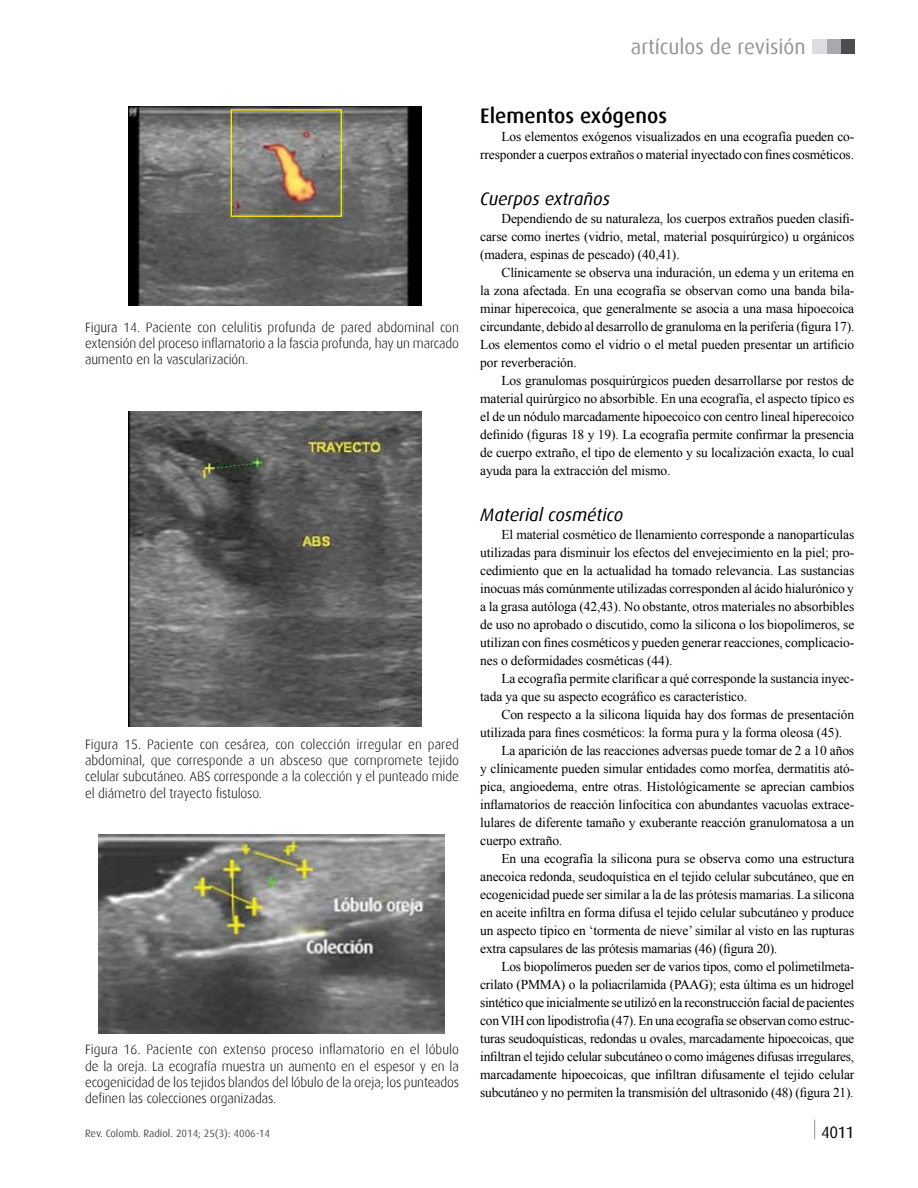
<style>
.page{position:relative;width:918px;height:1188px;background:#fff}
.page>*{position:absolute;margin:0;border:0;box-sizing:border-box;transform-origin:0 0}
.t1{font:21px "Dax";color:#939598}
.t2{font:500 21px "Dax";color:#000}
.t3{font:italic 18px "Dax";color:#000}
.t4{font:16.5px "Dax";color:#000}
.t5{font:13.5px/18px "Times New Roman";letter-spacing:-.01em;color:#000;text-align:justify}
.t6{font:300 13.5px/16.2px "Dax";letter-spacing:-.01em;color:#000;text-align:justify}
.t7{font:10.5px "Dax";color:#4d4d4f}
</style>
<div class="page">
<svg style="left:814px;top:1120px;width:1px;height:19px"></svg>
<div style="left:840px;top:40px;width:14px;height:14px;background:#4d4d4f"></div>
<div style="left:826px;top:40px;width:14px;height:14px;background:#a7a9ac"></div>
<div style="left:812px;top:40px;width:14px;height:14px;background:#dcddde"></div>
<img style="left:128px;top:106px;width:294px;height:200px">
<div style="left:231px;top:109px;width:111px;height:108px;border:1px solid #fff200"></div>
<img style="left:128px;top:412px;width:294px;height:314px">
<img style="left:99px;top:834px;width:346px;height:199px">
<p class="t6" style="left:85px;top:319px;width:375px">Figura 14. Paciente con celulitis profunda de pared abdominal con extensión del proceso inflamatorio a la fascia profunda, hay un marcado aumento en la vascularización.</p>
<p class="t6" style="left:85px;top:736px;width:376px">Figura 15. Paciente con cesárea, con colección irregular en pared abdominal, que corresponde a un absceso que compromete tejido celular subcutáneo. ABS corresponde a la colección y el punteado mide el diámetro del trayecto fistuloso.</p>
<p class="t6" style="left:85px;top:1042px;width:376px">Figura 16. Paciente con extenso proceso inflamatorio en el lóbulo de la oreja. La ecografía muestra un aumento en el espesor y en la ecogenicidad de los tejidos blandos del lóbulo de la oreja; los punteados definen las colecciones organizadas.</p>
<p class="t7" style="left:85px;top:1127px;width:186px">Rev. Colomb. Radiol. 2014; 25(3): 4006-14</p>
<h1 class="t1" style="left:631px;top:35px;width:176px">artículos de revisión</h1>
<h1 class="t2" style="left:480px;top:104px;width:188px">Elementos exógenos</h1>
<p class="t5" style="left:480px;top:127px;width:376px;text-align:right">Los elementos exógenos visualizados en una ecografía pueden co&shy;rresponder a cuerpos extraños o material inyectado con fines cosméticos.</p>
<h2 class="t3" style="left:480px;top:189px;width:131px">Cuerpos extraños</h2>
<p class="t5" style="left:480px;top:209px;width:376px;text-indent:21px">Dependiendo de su naturaleza, los cuerpos extraños pueden clasifi&shy;carse como inertes (vidrio, metal, material posquirúrgico) u orgánicos (madera, espinas de pescado) (40,41).</p>
<p class="t5" style="left:480px;top:263px;width:376px;text-indent:21px">Clínicamente se observa una induración, un edema y un eritema en la zona afectada. En una ecografía se observan como una banda bila&shy;minar hiperecoica, que generalmente se asocia a una masa hipoecoica circundante, debido al desarrollo de granuloma en la periferia (figura 17).<br>Los elementos como el vidrio o el metal pueden presentar un artificio por reverberación.</p>
<p class="t5" style="left:480px;top:371px;width:376px;text-indent:21px">Los granulomas posquirúrgicos pueden desarrollarse por restos de material quirúrgico no absorbible. En una ecografía, el aspecto típico es el de un nódulo marcadamente hipoecoico con centro lineal hiperecoico definido (figuras 18 y 19). La ecografía permite confirmar la presencia de cuerpo extraño, el tipo de elemento y su localización exacta, lo cual ayuda para la extracción del mismo.</p>
<h2 class="t3" style="left:480px;top:505px;width:145px">Material cosmético</h2>
<p class="t5" style="left:480px;top:526px;width:376px;text-indent:21px">El material cosmético de llenamiento corresponde a nanopartículas utilizadas para disminuir los efectos del envejecimiento en la piel; pro&shy;cedimiento que en la actualidad ha tomado relevancia. Las sustancias inocuas más comúnmente utilizadas corresponden al ácido hialurónico y a la grasa autóloga (42,43). No obstante, otros materiales no absorbibles de uso no aprobado o discutido, como la silicona o los biopolímeros, se utilizan con fines cosméticos y pueden generar reacciones, complicacio&shy;nes o deformidades cosméticas (44).</p>
<p class="t5" style="left:480px;top:670px;width:376px;text-indent:21px">La ecografía permite clarificar a qué corresponde la sustancia inyec&shy;tada ya que su aspecto ecográfico es característico.</p>
<p class="t5" style="left:501px;top:706px;width:354px">Con respecto a la silicona líquida hay dos formas de presentación</p>
<p class="t5" style="left:480px;top:724px;width:363px">utilizada para fines cosméticos: la forma pura y la forma oleosa (45).</p>
<p class="t5" style="left:501px;top:742px;width:354px">La aparición de las reacciones adversas puede tomar de 2 a 10 años</p>
<p class="t5" style="left:480px;top:760px;width:376px">y clínicamente pueden simular entidades como morfea, dermatitis ató-</p>
<p class="t5" style="left:480px;top:778px;width:376px">pica, angioedema, entre otras. Histológicamente se aprecian cambios</p>
<p class="t5" style="left:480px;top:796px;width:376px">inflamatorios de reacción linfocítica con abundantes vacuolas extrace-</p>
<p class="t5" style="left:480px;top:814px;width:376px">lulares de diferente tamaño y exuberante reacción granulomatosa a un</p>
<p class="t5" style="left:480px;top:832px;width:84px">cuerpo extraño.</p>
<p class="t5" style="left:501px;top:850px;width:354px">En una ecografía la silicona pura se observa como una estructura</p>
<p class="t5" style="left:480px;top:868px;width:376px">anecoica redonda, seudoquística en el tejido celular subcutáneo, que en</p>
<p class="t5" style="left:480px;top:886px;width:376px">ecogenicidad puede ser similar a la de las prótesis mamarias. La silicona</p>
<p class="t5" style="left:480px;top:904px;width:376px">en aceite infiltra en forma difusa el tejido celular subcutáneo y produce</p>
<p class="t5" style="left:480px;top:922px;width:376px">un aspecto típico en ‘tormenta de nieve’ similar al visto en las rupturas</p>
<p class="t5" style="left:480px;top:940px;width:299px">extra capsulares de las prótesis mamarias (46) (figura 20).</p>
<p class="t5" style="left:501px;top:958px;width:354px">Los biopolímeros pueden ser de varios tipos, como el polimetilmeta-</p>
<p class="t5" style="left:480px;top:975px;width:376px">crilato (PMMA) o la poliacrilamida (PAAG); esta última es un hidrogel</p>
<p class="t5" style="left:480px;top:993px;width:376px">sintético que inicialmente se utilizó en la reconstrucción facial de pacientes</p>
<p class="t5" style="left:480px;top:1011px;width:376px">con VIH con lipodistrofia (47). En una ecografía se observan como estruc-</p>
<p class="t5" style="left:480px;top:1029px;width:376px">turas seudoquísticas, redondas u ovales, marcadamente hipoecoicas, que</p>
<p class="t5" style="left:480px;top:1047px;width:376px">infiltran el tejido celular subcutáneo o como imágenes difusas irregulares,</p>
<p class="t5" style="left:480px;top:1065px;width:376px">marcadamente hipoecoicas, que infiltran difusamente el tejido celular</p>
<p class="t5" style="left:480px;top:1083px;width:375px">subcutáneo y no permiten la transmisión del ultrasonido (48) (figura 21).</p>
<p class="t4" style="left:821px;top:1123px;width:35px">4011</p>
</div>
